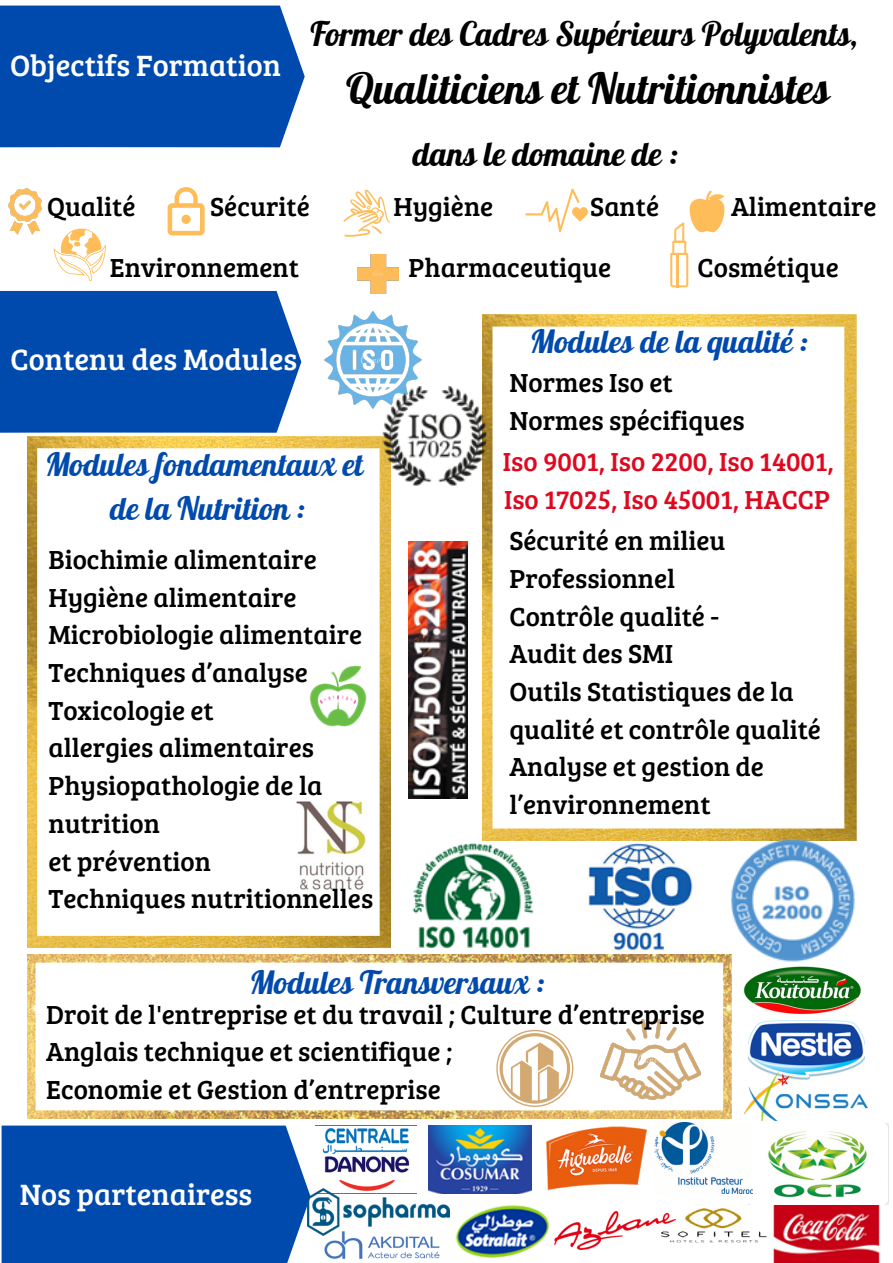
<style>
.page{position:relative;width:893px;height:1263px;background:#fff}
.page>*{position:absolute;margin:0;border:0;box-sizing:border-box;transform-origin:0 0}
.t1{font:42px "Lobster";color:#000}
.t2{font:33px "Lobster";color:#000}
.t3{font:31.5px/43.9px "Lobster";color:#004aad;text-align:center}
.t4{font:30.38px "Bree Serif";color:#fff}
.t5{font:27px/37.7px "Bree Serif";color:#000}
.t6{font:27px/37.7px "Bree Serif";color:#de0920}
</style>
<div class="page">
<div style="left:0;top:6px;width:305px;height:141px;background:#004aad"></div>
<img style="left:9px;top:188px;width:33px;height:46px">
<svg style="left:168px;top:187px;width:37px;height:48px"></svg>
<svg style="left:343px;top:189px;width:47px;height:48px"></svg>
<svg style="left:54px;top:229px;width:52px;height:52px"></svg>
<svg style="left:525px;top:189px;width:63px;height:43px"></svg>
<img style="left:358px;top:255px;width:41px;height:38px">
<svg style="left:670px;top:191px;width:54px;height:96px"></svg>
<div style="left:0;top:291px;width:301px;height:142px;background:#004aad"></div>
<img style="left:482px;top:314px;width:374px;height:527px">
<img style="left:27px;top:436px;width:363px;height:512px">
<img style="left:324px;top:312px;width:97px;height:96px">
<img style="left:287px;top:795px;width:85px;height:97px">
<img style="left:412px;top:843px;width:122px;height:105px">
<img style="left:373px;top:387px;width:123px;height:99px">
<img style="left:588px;top:843px;width:105px;height:108px">
<img style="left:409px;top:542px;width:58px;height:257px">
<img style="left:731px;top:838px;width:124px;height:125px">
<img style="left:27px;top:954px;width:704px;height:165px">
<img style="left:295px;top:664px;width:85px;height:65px">
<svg style="left:496px;top:1030px;width:77px;height:77px"></svg>
<img style="left:600px;top:1019px;width:100px;height:80px">
<div style="left:2px;top:1125px;width:306px;height:138px;background:#004aad"></div>
<img style="left:773px;top:1205px;width:107px;height:58px">
<img style="left:428px;top:1126px;width:103px;height:67px">
<img style="left:321px;top:1127px;width:89px;height:62px">
<img style="left:743px;top:966px;width:118px;height:49px">
<img style="left:748px;top:1021px;width:116px;height:51px">
<img style="left:745px;top:1072px;width:122px;height:48px">
<img style="left:748px;top:1123px;width:140px;height:81px">
<img style="left:546px;top:1126px;width:101px;height:65px">
<img style="left:655px;top:1122px;width:97px;height:71px">
<img style="left:455px;top:1204px;width:93px;height:53px">
<img style="left:322px;top:1235px;width:118px;height:24px">
<img style="left:307px;top:1189px;width:142px;height:46px">
<img style="left:554px;top:1212px;width:107px;height:37px">
<img style="left:661px;top:1204px;width:106px;height:39px">
<p class="t4" style="left:10px;top:43px;width:272px">Objectifs Formation</p>
<p class="t2" style="left:311px;top:13px;width:548px">Former des Cadres Supérieurs Polyvalents,</p>
<h1 class="t1" style="left:346px;top:62px;width:485px">Qualiticiens et Nutritionnistes</h1>
<p class="t2" style="left:413px;top:133px;width:266px">dans le domaine de :</p>
<p class="t5" style="left:47px;top:186px;width:90px">Qualité</p>
<p class="t5" style="left:210px;top:186px;width:101px">Sécurité</p>
<p class="t5" style="left:393px;top:186px;width:101px">Hygiène</p>
<p class="t5" style="left:590px;top:186px;width:70px">Santé</p>
<p class="t5" style="left:731px;top:186px;width:147px">Alimentaire</p>
<p class="t5" style="left:110px;top:247px;width:191px">Environnement</p>
<p class="t5" style="left:409px;top:247px;width:204px">Pharmaceutique</p>
<p class="t5" style="left:697px;top:247px;width:143px">Cosmétique</p>
<p class="t4" style="left:11px;top:337px;width:288px">Contenu des Modules</p>
<p class="t3" style="left:45px;top:443px;width:320px">Modules fondamentaux et de la Nutrition :</p>
<p class="t5" style="left:48px;top:539px;width:326px">Biochimie alimentaire<br>Hygiène alimentaire<br>Microbiologie alimentaire<br>Techniques d’analyse<br>Toxicologie et<br>allergies alimentaires<br>Physiopathologie de la nutrition<br>et prévention<br>Techniques nutritionnelles</p>
<p class="t3" style="left:530px;top:319px;width:280px">Modules de la qualité :</p>
<p class="t5" style="left:509px;top:363px;width:237px">Normes Iso et<br>Normes spécifiques</p>
<p class="t6" style="left:503px;top:442px;width:332px">Iso 9001, Iso 2200, Iso 14001,<br>Iso 17025, Iso 45001, HACCP</p>
<p class="t5" style="left:509px;top:521px;width:313px">Sécurité en milieu<br>Professionnel<br>Contrôle qualité -<br>Audit des SMI<br>Outils Statistiques de la qualité et contrôle qualité<br>Analyse et gestion de l’environnement</p>
<p class="t3" style="left:249px;top:960px;width:297px">Modules Transversaux :</p>
<p class="t5" style="left:46px;top:994px;width:660px">Droit de l'entreprise et du travail ; Culture d’entreprise<br>Anglais technique et scientifique ;<br>Economie et Gestion d’entreprise</p>
<p class="t4" style="left:20px;top:1172px;width:234px">Nos partenairess</p>
</div>
